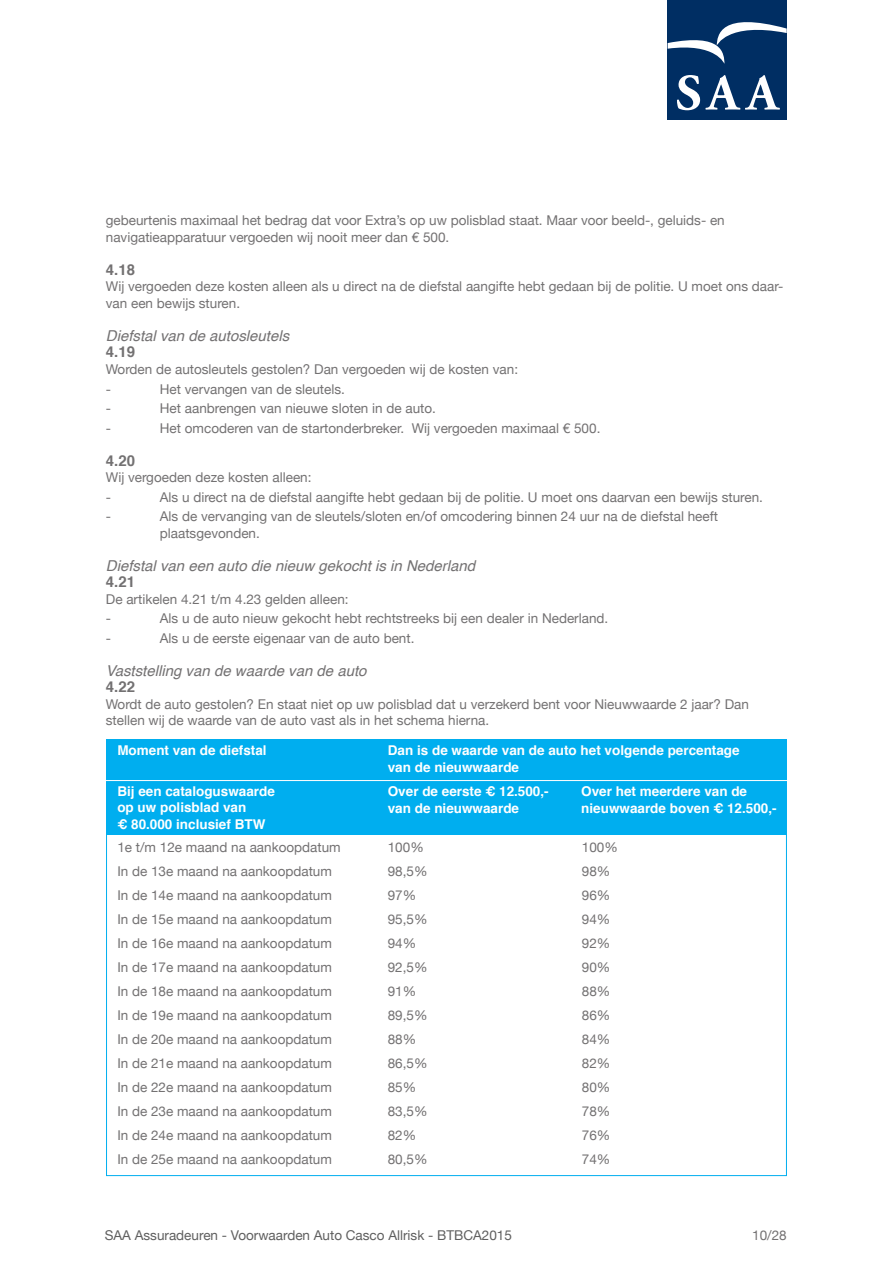
<style>
.page{position:relative;width:893px;height:1263px;background:#fff}
.page>*{position:absolute;margin:0;border:0;box-sizing:border-box;transform-origin:0 0}
.t1{font:italic 15px "Helvetica";color:#737172}
.t2{font:700 15px "Helvetica";color:#737172}
.t3{font:13.5px/16.5px "Helvetica Neue";color:#737172}
.t4{font:700 13.5px/16.5px "Helvetica";color:#fff}
.t5{font:13.5px "Helvetica Neue";color:#5f5f5f}
</style>
<div class="page">
<div style="left:668px;top:0;width:119px;height:119px;background:#002e63"></div>
<svg style="left:677px;top:75px;width:103px;height:35px"></svg>
<svg style="left:668px;top:22px;width:119px;height:42px"></svg>
<div style="left:106px;top:739px;width:681px;height:95px;background:#00aeef"></div>
<hr style="left:99px;top:780px;width:693px;height:1px;background:#fff">
<p class="t3" style="left:106px;top:213px;width:620px">gebeurtenis maximaal het bedrag dat voor Extra’s op uw polisblad staat. Maar voor beeld-, geluids- en navigatieapparatuur vergoeden wij nooit meer dan € 500.</p>
<p class="t2" style="left:106px;top:258px;width:31px">4.18</p>
<p class="t3" style="left:106px;top:279px;width:679px">Wij vergoeden deze kosten alleen als u direct na de diefstal aangifte hebt gedaan bij de politie. U moet ons daar&shy;van een bewijs sturen.</p>
<p class="t1" style="left:106px;top:324px;width:185px">Diefstal van de autosleutels</p>
<p class="t2" style="left:106px;top:340px;width:31px">4.19</p>
<p class="t3" style="left:106px;top:362px;width:414px">Worden de autosleutels gestolen? Dan vergoeden wij de kosten van:</p>
<p class="t3" style="left:106px;top:381px;width:7px">-</p>
<p class="t3" style="left:160px;top:381px;width:187px">Het vervangen van de sleutels.</p>
<p class="t3" style="left:106px;top:401px;width:7px">-</p>
<p class="t3" style="left:160px;top:401px;width:278px">Het aanbrengen van nieuwe sloten in de auto.</p>
<p class="t3" style="left:106px;top:420px;width:7px">-</p>
<p class="t3" style="left:160px;top:420px;width:442px">Het omcoderen van de startonderbreker. Wij vergoeden maximaal € 500.</p>
<p class="t2" style="left:106px;top:448px;width:31px">4.20</p>
<p class="t3" style="left:106px;top:470px;width:207px">Wij vergoeden deze kosten alleen:</p>
<p class="t3" style="left:106px;top:489px;width:7px">-</p>
<p class="t3" style="left:160px;top:489px;width:605px">Als u direct na de diefstal aangifte hebt gedaan bij de politie. U moet ons daarvan een bewijs sturen.</p>
<p class="t3" style="left:106px;top:509px;width:7px">-</p>
<p class="t3" style="left:160px;top:509px;width:560px">Als de vervanging van de sleutels/sloten en/of omcodering binnen 24 uur na de diefstal heeft plaatsgevonden.</p>
<p class="t1" style="left:106px;top:553px;width:371px">Diefstal van een auto die nieuw gekocht is in Nederland</p>
<p class="t2" style="left:106px;top:570px;width:31px">4.21</p>
<p class="t3" style="left:106px;top:591px;width:244px">De artikelen 4.21 t/m 4.23 gelden alleen:</p>
<p class="t3" style="left:106px;top:611px;width:7px">-</p>
<p class="t3" style="left:160px;top:611px;width:450px">Als u de auto nieuw gekocht hebt rechtstreeks bij een dealer in Nederland.</p>
<p class="t3" style="left:106px;top:630px;width:7px">-</p>
<p class="t3" style="left:160px;top:630px;width:256px">Als u de eerste eigenaar van de auto bent.</p>
<p class="t1" style="left:106px;top:658px;width:262px">Vaststelling van de waarde van de auto</p>
<p class="t2" style="left:106px;top:675px;width:31px">4.22</p>
<p class="t3" style="left:106px;top:696px;width:645px">Wordt de auto gestolen? En staat niet op uw polisblad dat u verzekerd bent voor Nieuwwaarde 2 jaar? Dan stellen wij de waarde van de auto vast als in het schema hierna.</p>
<p class="t4" style="left:117px;top:742px;width:151px">Moment van de diefstal</p>
<p class="t4" style="left:117px;top:783px;width:159px">Bij een cataloguswaarde op uw polisblad van</p>
<p class="t4" style="left:117px;top:816px;width:150px">€ 80.000 inclusief BTW</p>
<p class="t3" style="left:117px;top:840px;width:225px">1e t/m 12e maand na aankoopdatum</p>
<p class="t3" style="left:117px;top:864px;width:216px">In de 13e maand na aankoopdatum</p>
<p class="t3" style="left:117px;top:888px;width:216px">In de 14e maand na aankoopdatum</p>
<p class="t3" style="left:117px;top:912px;width:216px">In de 15e maand na aankoopdatum</p>
<p class="t3" style="left:117px;top:936px;width:216px">In de 16e maand na aankoopdatum</p>
<p class="t3" style="left:117px;top:960px;width:216px">In de 17e maand na aankoopdatum</p>
<p class="t3" style="left:117px;top:984px;width:216px">In de 18e maand na aankoopdatum</p>
<p class="t3" style="left:117px;top:1008px;width:216px">In de 19e maand na aankoopdatum</p>
<p class="t3" style="left:117px;top:1032px;width:216px">In de 20e maand na aankoopdatum</p>
<p class="t3" style="left:117px;top:1056px;width:216px">In de 21e maand na aankoopdatum</p>
<p class="t3" style="left:117px;top:1080px;width:216px">In de 22e maand na aankoopdatum</p>
<p class="t3" style="left:117px;top:1104px;width:216px">In de 23e maand na aankoopdatum</p>
<p class="t3" style="left:117px;top:1128px;width:216px">In de 24e maand na aankoopdatum</p>
<p class="t3" style="left:117px;top:1152px;width:216px">In de 25e maand na aankoopdatum</p>
<p class="t4" style="left:388px;top:742px;width:353px">Dan is de waarde van de auto het volgende percentage</p>
<p class="t4" style="left:388px;top:759px;width:133px">van de nieuwwaarde</p>
<p class="t4" style="left:388px;top:783px;width:162px">Over de eerste € 12.500,-</p>
<p class="t4" style="left:388px;top:800px;width:133px">van de nieuwwaarde</p>
<p class="t4" style="left:581px;top:783px;width:167px">Over het meerdere van de</p>
<p class="t4" style="left:581px;top:800px;width:197px">nieuwwaarde boven € 12.500,-</p>
<p class="t3" style="left:388px;top:840px;width:38px">100%</p>
<p class="t3" style="left:388px;top:864px;width:41px">98,5%</p>
<p class="t3" style="left:388px;top:888px;width:30px">97%</p>
<p class="t3" style="left:388px;top:912px;width:41px">95,5%</p>
<p class="t3" style="left:388px;top:936px;width:30px">94%</p>
<p class="t3" style="left:388px;top:960px;width:41px">92,5%</p>
<p class="t3" style="left:388px;top:984px;width:30px">91%</p>
<p class="t3" style="left:388px;top:1008px;width:41px">89,5%</p>
<p class="t3" style="left:388px;top:1032px;width:30px">88%</p>
<p class="t3" style="left:388px;top:1056px;width:41px">86,5%</p>
<p class="t3" style="left:388px;top:1080px;width:30px">85%</p>
<p class="t3" style="left:388px;top:1104px;width:41px">83,5%</p>
<p class="t3" style="left:388px;top:1128px;width:30px">82%</p>
<p class="t3" style="left:388px;top:1152px;width:41px">80,5%</p>
<p class="t3" style="left:582px;top:840px;width:38px">100%</p>
<p class="t3" style="left:582px;top:864px;width:30px">98%</p>
<p class="t3" style="left:582px;top:888px;width:30px">96%</p>
<p class="t3" style="left:582px;top:912px;width:30px">94%</p>
<p class="t3" style="left:582px;top:936px;width:30px">92%</p>
<p class="t3" style="left:582px;top:960px;width:30px">90%</p>
<p class="t3" style="left:582px;top:984px;width:30px">88%</p>
<p class="t3" style="left:582px;top:1008px;width:30px">86%</p>
<p class="t3" style="left:582px;top:1032px;width:30px">84%</p>
<p class="t3" style="left:582px;top:1056px;width:30px">82%</p>
<p class="t3" style="left:582px;top:1080px;width:30px">80%</p>
<p class="t3" style="left:582px;top:1104px;width:30px">78%</p>
<p class="t3" style="left:582px;top:1128px;width:30px">76%</p>
<p class="t3" style="left:582px;top:1152px;width:30px">74%</p>
<p class="t5" style="left:105px;top:1225px;width:409px">SAA Assuradeuren - Voorwaarden Auto Casco Allrisk - BTBCA2015</p>
<p class="t3" style="left:752px;top:1227px;width:36px">10/28</p>
</div>
